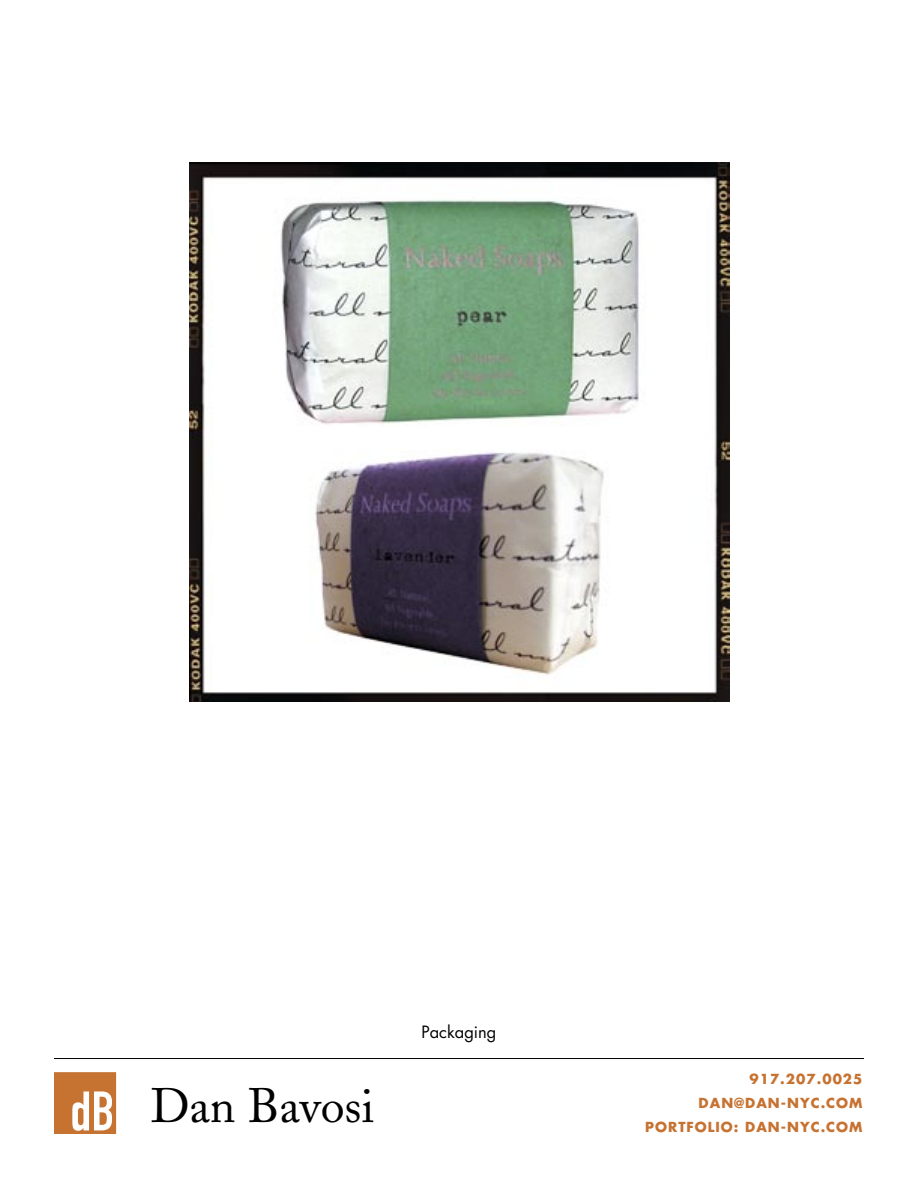
<style>
.page{position:relative;width:918px;height:1188px;background:#fff}
.page>*{position:absolute;margin:0;border:0;box-sizing:border-box;transform-origin:0 0}
.t1{font:48px "Adobe Caslon";color:#000}
.t2{font:16.5px "Futura Std";color:#000}
.t3{font:700 13.5px "Futura Std";letter-spacing:.075em;color:#c67231}
</style>
<div class="page">
<img style="left:189px;top:162px;width:540px;height:540px">
<hr style="left:54px;top:1058px;width:810px;height:1px;background:#000">
<svg style="left:54px;top:1072px;width:62px;height:62px"></svg>
<p class="t1" style="left:150px;top:1077px;width:226px">Dan Bavosi</p>
<p class="t2" style="left:421px;top:1021px;width:77px">Packaging</p>
<p class="t3" style="left:749px;top:1070px;width:115px">917.207.0025</p>
<p class="t3" style="left:699px;top:1094px;width:165px">DAN@DAN-NYC.COM</p>
<p class="t3" style="left:645px;top:1118px;width:219px">PORTFOLIO: DAN-NYC.COM</p>
</div>
